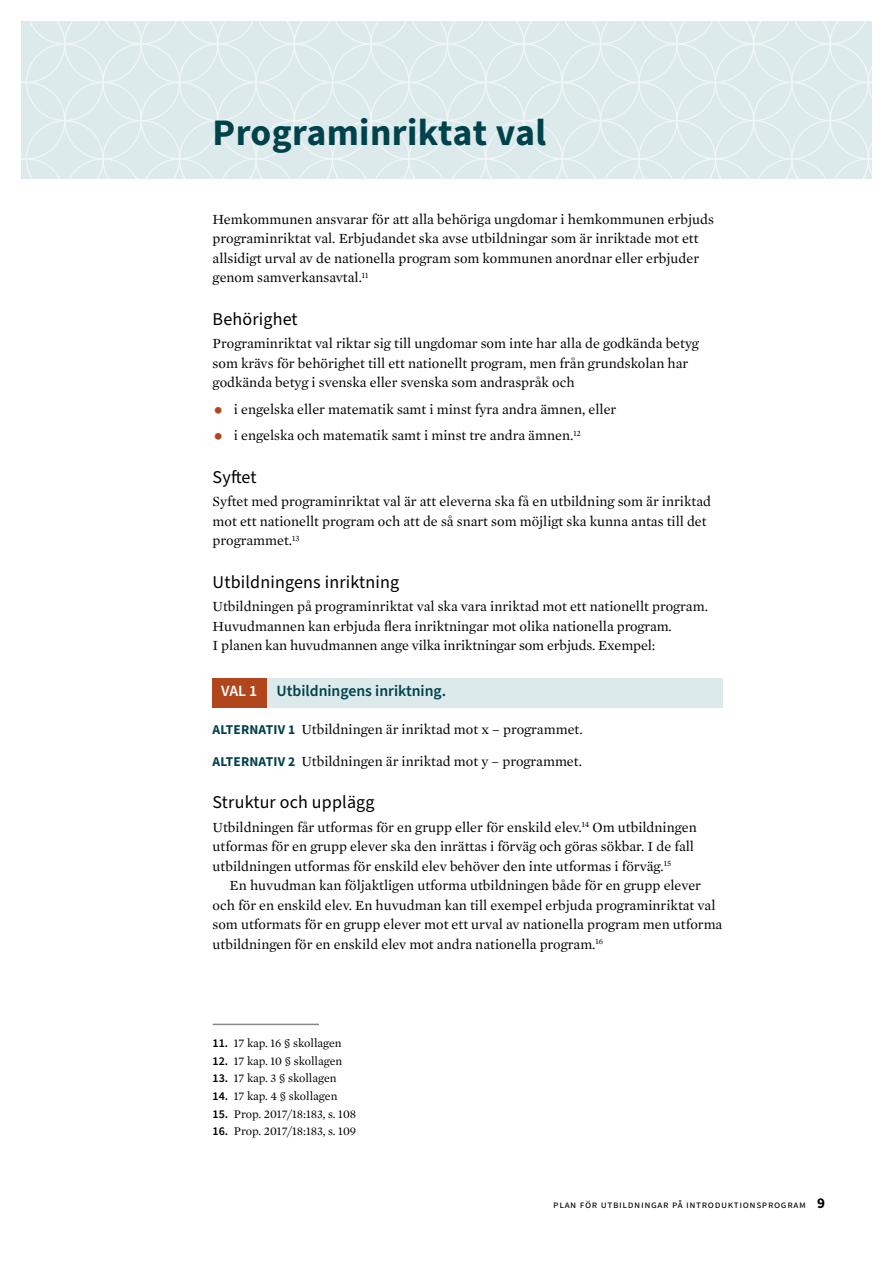
<style>
.page{position:relative;width:893px;height:1263px;background:#fff}
.page>*{position:absolute;margin:0;border:0;box-sizing:border-box;transform-origin:0 0}
.t1{font:700 37.5px "Source Sans Pro";letter-spacing:.01em;color:#00424c}
.t2{font:18px "Source Sans Pro";letter-spacing:.01em;color:#000}
.Inforuta_Rubrik{font:600 15.75px "Source Sans Pro";color:#00424c}
.Inforuta_Rubrik-2{font:600 15.75px "Source Sans Pro";color:#fff}
.Bröd{font:14.25px/19.5px "Mercury Text G1";color:#000}
.Bröd_indrag{font:14.25px/19.5px "Mercury Text G1";color:#000}
.Bröd_luft_ovan{font:14.25px "Mercury Text G1";color:#000}
.Note{font:12px "Mercury Text G1";color:#000}
.t3{font:10.5px "Source Sans Pro";letter-spacing:.06em;color:#000}
.s1{font-family:"Franklin Gothic LT";font-weight:800;font-size:19.5px;color:#b1451c}
.s2{font-family:"Source Sans Pro";font-weight:700;font-size:13.5px;color:#00424c}
.s3{font-family:"Source Sans Pro";font-weight:600}
.s4{font-weight:700;font-size:15px}
</style>
<div class="page">
<svg style="left:21px;top:21px;width:851px;height:158px;background:#deebec"></svg>
<div style="left:213px;top:678px;width:55px;height:29px;background:#b1451c"></div>
<div style="left:268px;top:678px;width:455px;height:29px;background:#dceaeb"></div>
<hr style="left:213px;top:1024px;width:106px;height:1px;background:#878787">
<h1 class="t1" style="left:213px;top:108px;width:335px">Programinriktat val</h1>
<p class="Bröd" style="left:213px;top:208px;width:503px">Hemkommunen ansvarar för att alla behöriga ungdomar i hemkommunen erbjuds programinriktat val. Erbjudandet ska avse utbildningar som är inriktade mot ett allsidigt urval av de nationella program som kommunen anordnar eller erbjuder genom samverkansavtal.<sup>11</sup></p>
<h2 class="t2" style="left:213px;top:306px;width:87px">Behörighet</h2>
<p class="Bröd" style="left:213px;top:333px;width:488px">Programinriktat val riktar sig till ungdomar som inte har alla de godkända betyg som krävs för behörighet till ett nationellt program, men från grundskolan har godkända betyg i svenska eller svenska som andraspråk och</p>
<p class="Bröd_indrag" style="left:213px;top:399px;width:405px"><span class="s1">•</span> i engelska eller matematik samt i minst fyra andra ämnen, eller</p>
<p class="Bröd_indrag" style="left:213px;top:425px;width:370px"><span class="s1">•</span> i engelska och matematik samt i minst tre andra ämnen.<sup>12</sup></p>
<h2 class="t2" style="left:213px;top:465px;width:46px">Syftet</h2>
<p class="Bröd" style="left:213px;top:491px;width:500px">Syftet med programinriktat val är att eleverna ska få en utbildning som är inriktad mot ett nationellt program och att de så snart som möjligt ska kunna antas till det programmet.<sup>13</sup></p>
<h2 class="t2" style="left:213px;top:570px;width:188px">Utbildningens inriktning</h2>
<p class="Bröd" style="left:213px;top:596px;width:497px">Utbildningen på programinriktat val ska vara inriktad mot ett nationellt program.<br>Huvudmannen kan erbjuda flera inriktningar mot olika nationella program.<br>I planen kan huvudmannen ange vilka inriktningar som erbjuds. Exempel:</p>
<h4 class="Inforuta_Rubrik-2" style="left:221px;top:680px;width:38px">VAL 1</h4>
<h4 class="Inforuta_Rubrik" style="left:276px;top:680px;width:171px">Utbildningens inriktning.</h4>
<p class="Bröd_luft_ovan" style="left:213px;top:719px;width:372px"><span class="s2">ALTERNATIV 1</span> Utbildningen är inriktad mot x – programmet.</p>
<p class="Bröd_luft_ovan" style="left:213px;top:751px;width:371px"><span class="s2">ALTERNATIV 2</span> Utbildningen är inriktad mot y – programmet.</p>
<h2 class="t2" style="left:213px;top:790px;width:164px">Struktur och upplägg</h2>
<p class="Bröd" style="left:213px;top:817px;width:486px">Utbildningen får utformas för en grupp eller för enskild elev.<sup>14</sup> Om utbildningen utformas för en grupp elever ska den inrättas i förväg och göras sökbar. I de fall utbildningen utformas för enskild elev behöver den inte utformas i förväg.<sup>15</sup></p>
<p class="Bröd_indrag" style="left:213px;top:875px;width:511px;text-indent:17px">En huvudman kan följaktligen utforma utbildningen både för en grupp elever och för en enskild elev. En huvudman kan till exempel erbjuda programinriktat val som utformats för en grupp elever mot ett urval av nationella program men utforma utbildningen för en enskild elev mot andra nationella program.<sup>16</sup></p>
<p class="Note" style="left:213px;top:1034px;width:131px"><span class="s3">11.</span> 17 kap. 16 § skollagen</p>
<p class="Note" style="left:213px;top:1052px;width:131px"><span class="s3">12.</span> 17 kap. 10 § skollagen</p>
<p class="Note" style="left:213px;top:1070px;width:126px"><span class="s3">13.</span> 17 kap. 3 § skollagen</p>
<p class="Note" style="left:213px;top:1087px;width:126px"><span class="s3">14.</span> 17 kap. 4 § skollagen</p>
<p class="Note" style="left:213px;top:1105px;width:145px"><span class="s3">15.</span> Prop. 2017/18:183, s. 108</p>
<p class="Note" style="left:213px;top:1123px;width:145px"><span class="s3">16.</span> Prop. 2017/18:183, s. 109</p>
<p class="t3" style="left:553px;top:1197px;width:273px">PLAN FÖR UTBILDNINGAR PÅ INTRODUKT IONSPROGRAM <span class="s4">9</span></p>
</div>
